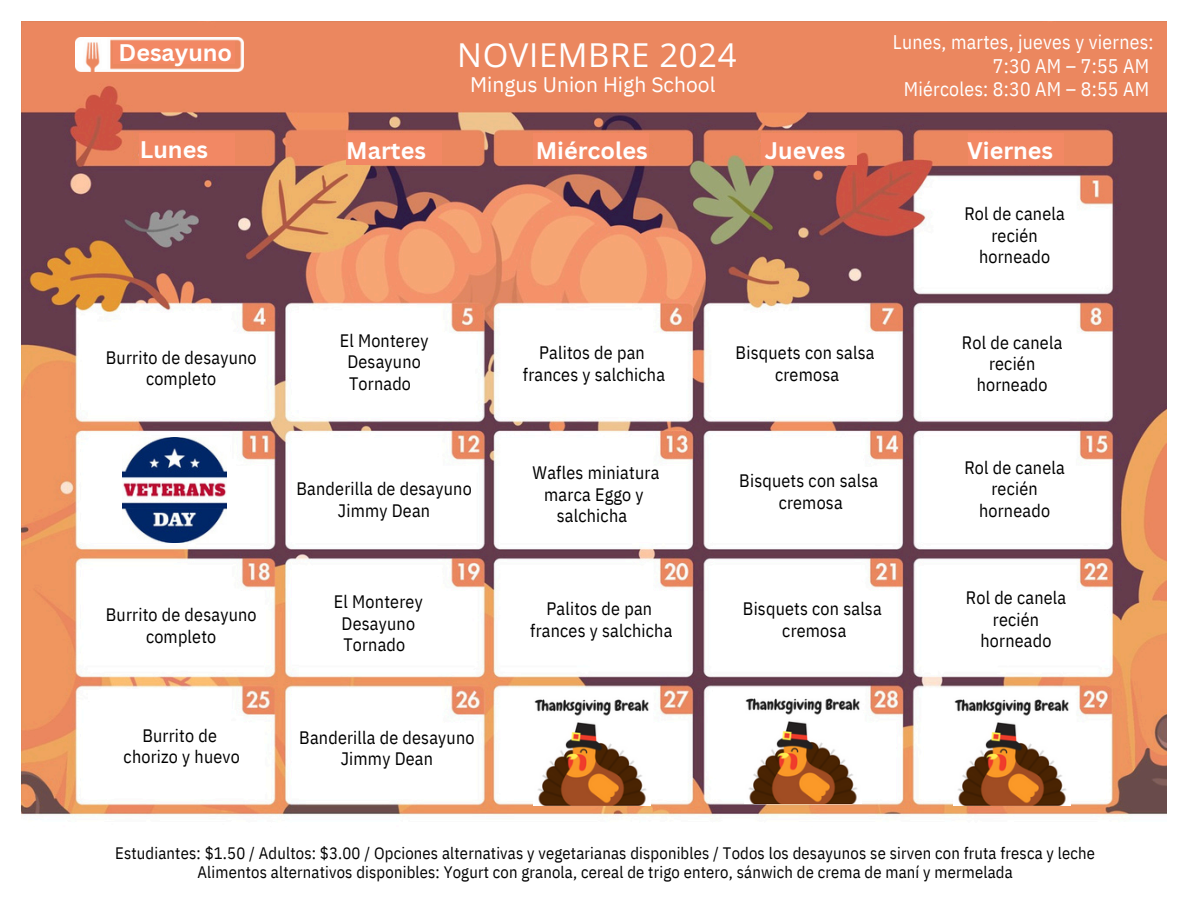
<style>
.page{position:relative;width:1188px;height:918px;background:#fff}
.page>*{position:absolute;margin:0;border:0;box-sizing:border-box;transform-origin:0 0}
.t1{font:33px "Open Sans";letter-spacing:.02em;color:#fff}
.t2{font:700 23.4px "Canva Sans";color:#fff}
.t3{font:21px "IBM Plex Sans";color:#fff}
.t4{font:19.65px/23.4px "IBM Plex Sans Cond";letter-spacing:.01em;color:#fff;text-align:right}
.t5{font:18px/21.3px "IBM Plex Sans Cond";letter-spacing:.01em;color:#000;text-align:center}
.t6{font:16.5px/19.2px "IBM Plex Sans Cond";letter-spacing:.01em;color:#000;text-align:center}
</style>
<div class="page">
<img style="left:22px;top:22px;width:1144px;height:794px">
<div style="left:346px;top:32px;width:495px;height:68px;background:#eb875f"></div>
<img style="left:44px;top:176px;width:1052px;height:388px">
<div style="left:883px;top:24px;width:281px;height:86px;background:#eb875f"></div>
<img style="left:67px;top:426px;width:1052px;height:388px">
<img style="left:492px;top:689px;width:200px;height:117px">
<img style="left:703px;top:688px;width:200px;height:117px">
<img style="left:953px;top:690px;width:117px;height:115px">
<img style="left:534px;top:690px;width:117px;height:115px">
<img style="left:744px;top:689px;width:117px;height:115px">
<img style="left:75px;top:37px;width:169px;height:35px">
<img style="left:284px;top:688px;width:200px;height:117px">
<div style="left:113px;top:42px;width:121px;height:22px;background:#f28864"></div>
<div style="left:139px;top:133px;width:96px;height:32px;background:#f28864"></div>
<div style="left:346px;top:133px;width:96px;height:32px;background:#f28864"></div>
<div style="left:534px;top:133px;width:115px;height:32px;background:#f28864"></div>
<div style="left:761px;top:133px;width:96px;height:32px;background:#f28864"></div>
<div style="left:968px;top:133px;width:96px;height:32px;background:#f28864"></div>
<h4 class="t2" style="left:119px;top:36px;width:115px">Desayuno</h4>
<h4 class="t1" style="left:457px;top:31px;width:281px">NOVIEMBRE 2024</h4>
<p class="t3" style="left:470px;top:71px;width:247px">Mingus Union High School</p>
<h4 class="t4" style="left:893px;top:30px;width:262px">Lunes, martes, jueves y viernes:<br>7:30 AM – 7:55 AM<br>Miércoles: 8:30 AM – 8:55 AM</h4>
<h4 class="t2" style="left:140px;top:133px;width:70px">Lunes</h4>
<h4 class="t2" style="left:346px;top:134px;width:81px">Martes</h4>
<p class="t2" style="left:536px;top:134px;width:113px">Miércoles</p>
<h4 class="t2" style="left:765px;top:134px;width:82px">Jueves</h4>
<h4 class="t2" style="left:967px;top:134px;width:88px">Viernes</h4>
<h4 class="t5" style="left:106px;top:346px;width:152px">Burrito de desayuno completo</h4>
<h4 class="t5" style="left:106px;top:604px;width:152px">Burrito de desayuno completo</h4>
<h4 class="t5" style="left:340px;top:329px;width:90px">El Monterey<br>Desayuno<br>Tornado</h4>
<h4 class="t5" style="left:296px;top:478px;width:177px">Banderilla de desayuno<br>Jimmy Dean</h4>
<h4 class="t5" style="left:334px;top:591px;width:90px">El Monterey<br>Desayuno<br>Tornado</h4>
<h4 class="t5" style="left:124px;top:725px;width:118px">Burrito de chorizo y huevo</h4>
<h4 class="t5" style="left:299px;top:726px;width:177px">Banderilla de desayuno<br>Jimmy Dean</h4>
<h4 class="t5" style="left:523px;top:342px;width:144px">Palitos de pan frances y salchicha</h4>
<h4 class="t5" style="left:533px;top:462px;width:128px">Wafles miniatura marca Eggo y salchicha</h4>
<p class="t5" style="left:530px;top:598px;width:144px">Palitos de pan frances y salchicha</p>
<h4 class="t5" style="left:736px;top:342px;width:140px">Bisquets con salsa cremosa</h4>
<p class="t5" style="left:739px;top:470px;width:140px">Bisquets con salsa cremosa</p>
<p class="t5" style="left:743px;top:598px;width:140px">Bisquets con salsa cremosa</p>
<p class="t5" style="left:964px;top:203px;width:102px">Rol de canela recién horneado</p>
<p class="t5" style="left:962px;top:331px;width:102px">Rol de canela recién horneado</p>
<p class="t5" style="left:964px;top:457px;width:102px">Rol de canela recién horneado</p>
<p class="t5" style="left:966px;top:587px;width:102px">Rol de canela recién horneado</p>
<p class="t6" style="left:115px;top:843px;width:981px">Estudiantes: $1.50 / Adultos: $3.00 / Opciones alternativas y vegetarianas disponibles / Todos los desayunos se sirven con fruta fresca y leche<br>Alimentos alternativos disponibles: Yogurt con granola, cereal de trigo entero, sánwich de crema de maní y mermelada</p>
</div>
